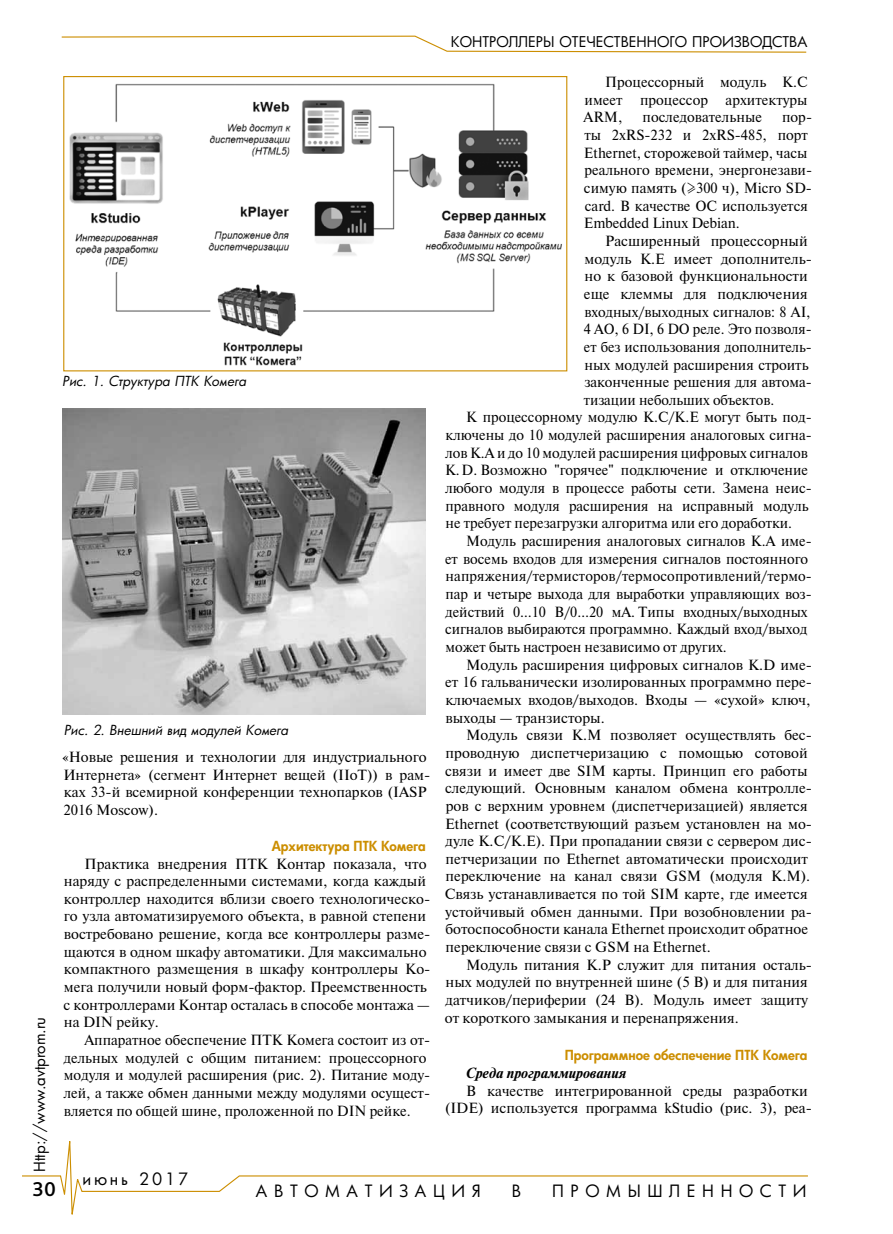
<style>
.page{position:relative;width:893px;height:1234px;background:#fff}
.page>*{position:absolute;margin:0;border:0;box-sizing:border-box;transform-origin:0 0}
.t1{font:500 21px "Bliss Pro";color:#000}
.t2{font:16.5px "Futura Cyr";letter-spacing:.4em;color:#000}
.t3{font:15px "Futura Cyr";color:#000}
.t4{font:14.7px/17.7px "Newton";color:#000}
.t5{font:14.7px "Newton";color:#000;scale:.96 1}
.t6{font:italic 700 14.7px "Newton";color:#000}
.t7{font:14.4px "Futura Cyr";color:#000}
.t8{font:italic 13.5px "Futura Cyr";color:#000}
.t9{font:800 13.5px "Futura Cyr";color:#cc8e00}
</style>
<div class="page">
<svg style="left:22px;top:1141px;width:786px;height:74px"></svg>
<svg style="left:61px;top:35px;width:746px;height:18px"></svg>
<img style="left:69px;top:83px;width:493px;height:283px">
<div style="left:63px;top:76px;width:504px;height:295px;border:1px solid #cc8e00"></div>
<img style="left:62px;top:408px;width:363px;height:306px">
<p class="t7" style="left:451px;top:33px;width:358px">Контроллеры отечественного производства</p>
<p class="t4" style="left:584px;top:73px;width:226px;text-align:justify;text-indent:22px">Процессорный модуль K.C имеет процессор архитектуры ARM,</p>
<p class="t4" style="left:584px;top:108px;width:230px;text-indent:198px">пор&shy;ты 2хRS-232 и 2хRS-485, порт<br>Ethernet, сторожевой таймер, часы реального времени, энергонезави&shy;симую память (≥300 ч), Micro SD&shy;card. В качестве ОС используется<br>Embedded Linux Debian.</p>
<p class="t4" style="left:605px;top:231px;width:204px">Расширенный процессорный</p>
<p class="t4" style="left:584px;top:249px;width:229px">модуль К.Е имеет дополнитель-</p>
<p class="t4" style="left:584px;top:267px;width:225px">но к базовой функциональности</p>
<p class="t4" style="left:584px;top:284px;width:225px">еще клеммы для подключения</p>
<p class="t4" style="left:584px;top:302px;width:228px">входных/выходных сигналов: 8 AI,</p>
<p class="t5" style="left:584px;top:318px;width:239px">4 AO, 6 DI, 6 DO реле. Это позволя-</p>
<p class="t5" style="left:584px;top:336px;width:239px">ет без использования дополнитель-</p>
<p class="t4" style="left:584px;top:355px;width:225px">ных модулей расширения строить</p>
<p class="t4" style="left:584px;top:373px;width:229px">законченные решения для автома-</p>
<p class="t5" style="left:584px;top:389px;width:200px">тизации небольших объектов.</p>
<p class="t4" style="left:466px;top:408px;width:347px">К процессорному модулю К.С/К.Е могут быть под-</p>
<p class="t4" style="left:446px;top:425px;width:368px">ключены до 10 модулей расширения аналоговых сигна-</p>
<p class="t4" style="left:445px;top:443px;width:364px">лов K.A и до 10 модулей расширения цифровых сигналов</p>
<p class="t4" style="left:445px;top:461px;width:365px">K.D. Возможно "горячее" подключение и отключение</p>
<p class="t4" style="left:445px;top:478px;width:368px">любого модуля в процессе работы сети. Замена неис-</p>
<p class="t4" style="left:446px;top:496px;width:364px">правного модуля расширения на исправный модуль</p>
<p class="t4" style="left:446px;top:514px;width:348px">не требует перезагрузки алгоритма или его доработки.</p>
<p class="t4" style="left:466px;top:531px;width:347px">Модуль расширения аналоговых сигналов K.A име-</p>
<p class="t4" style="left:445px;top:549px;width:365px">ет восемь входов для измерения сигналов постоянного</p>
<p class="t4" style="left:446px;top:567px;width:368px">напряжения/термисторов/термосопротивлений/термо-</p>
<p class="t4" style="left:446px;top:584px;width:368px">пар и четыре выхода для выработки управляющих воз-</p>
<p class="t4" style="left:445px;top:602px;width:364px">действий 0…10 В/0…20 мА. Типы входных/выходных</p>
<p class="t4" style="left:445px;top:619px;width:364px">сигналов выбираются программно. Каждый вход/выход</p>
<p class="t4" style="left:446px;top:637px;width:283px">может быть настроен независимо от других.</p>
<p class="t4" style="left:466px;top:655px;width:347px">Модуль расширения цифровых сигналов K.D име-</p>
<p class="t4" style="left:445px;top:672px;width:368px">ет 16 гальванически изолированных программно пере-</p>
<p class="t4" style="left:446px;top:690px;width:367px">ключаемых входов/выходов. Входы — «сухой» ключ,</p>
<p class="t4" style="left:446px;top:708px;width:161px">выходы — транзисторы.</p>
<p class="t4" style="left:466px;top:725px;width:347px">Модуль связи К.М позволяет осуществлять бес-</p>
<p class="t4" style="left:446px;top:743px;width:364px">проводную диспетчеризацию с помощью сотовой</p>
<p class="t4" style="left:445px;top:761px;width:364px">связи и имеет две SIM карты. Принцип его работы</p>
<p class="t4" style="left:445px;top:778px;width:368px">следующий. Основным каналом обмена контролле-</p>
<p class="t4" style="left:446px;top:796px;width:364px">ров с верхним уровнем (диспетчеризацией) является</p>
<p class="t4" style="left:445px;top:814px;width:369px">Ethernet (соответствующий разъем установлен на мо-</p>
<p class="t4" style="left:445px;top:831px;width:368px">дуле K.C/K.E). При пропадании связи с сервером дис-</p>
<p class="t4" style="left:446px;top:849px;width:364px">петчеризации по Ethernet автоматически происходит</p>
<p class="t4" style="left:446px;top:866px;width:366px">переключение на канал связи GSM (модуля К.М).</p>
<p class="t4" style="left:445px;top:884px;width:364px">Связь устанавливается по той SIM карте, где имеется</p>
<p class="t4" style="left:445px;top:902px;width:368px">устойчивый обмен данными. При возобновлении ра-</p>
<p class="t4" style="left:445px;top:919px;width:364px">ботоспособности канала Ethernet происходит обратное</p>
<p class="t4" style="left:446px;top:937px;width:267px">переключение связи с GSM на Ethernet.</p>
<p class="t4" style="left:466px;top:955px;width:347px">Модуль питания К.Р служит для питания осталь-</p>
<p class="t4" style="left:446px;top:972px;width:364px">ных модулей по внутренней шине (5 В) и для питания</p>
<p class="t4" style="left:445px;top:990px;width:364px">датчиков/периферии (24 В). Модуль имеет защиту</p>
<p class="t4" style="left:445px;top:1008px;width:295px">от короткого замыкания и перенапряжения.</p>
<p class="t9" style="left:565px;top:1046px;width:244px">Программное обеспечение ПТК Комега</p>
<p class="t6" style="left:466px;top:1063px;width:161px">Среда программирования</p>
<p class="t4" style="left:445px;top:1080px;width:368px;text-align:right">В качестве интегрированной среды разработки (IDE) используется программа kStudio (рис. 3), реа-</p>
<p class="t4" style="left:642px;top:108px;width:121px">последовательные</p>
<p class="t8" style="left:62px;top:373px;width:185px">Рис. 1. Структура ПТК Комега</p>
<p class="t8" style="left:64px;top:721px;width:226px">Рис. 2. Внешний вид модулей Комега</p>
<p class="t4" style="left:62px;top:747px;width:370px">«Новые решения и технологии для индустриального Интернета» (сегмент Интернет вещей (IIоТ)) в рам&shy;ках 33‑й всемирной конференции технопарков (IASP 2016 Moscow).</p>
<p class="t9" style="left:272px;top:837px;width:156px">Архитектура ПТК Комега</p>
<p class="t4" style="left:63px;top:853px;width:369px;text-indent:21px">Практика внедрения ПТК Контар показала, что наряду с распределенными системами, когда каждый контроллер находится вблизи своего технологическо&shy;го узла автоматизируемого объекта, в равной степени востребовано решение, когда все контроллеры разме&shy;щаются в одном шкафу автоматики. Для максимально компактного размещения в шкафу контроллеры Ко&shy;мега получили новый форм-фактор. Преемственность с контроллерами Контар осталась в способе монтажа — на DIN рейку.</p>
<p class="t4" style="left:64px;top:1030px;width:368px;text-indent:21px">Аппаратное обеспечение ПТК Комега состоит из от&shy;дельных модулей с общим питанием: процессорного модуля и модулей расширения (рис. 2). Питание моду&shy;лей, а также обмен данными между модулями осущест&shy;вляется по общей шине, проложенной по DIN рейке.</p>
<p class="t3" style="left:30px;top:1171px;width:157px;rotate:-90deg">Http://www.avtprom.ru</p>
<h1 class="t1" style="left:33px;top:1175px;width:25px">30</h1>
<p class="t2" style="left:256px;top:1180px;width:226px">АВТОМАТИЗАЦИЯ</p>
<p class="t2" style="left:512px;top:1180px;width:11px">В</p>
<p class="t2" style="left:552px;top:1180px;width:256px">ПРОМЫШЛЕННОСТИ</p>
<p class="t2" style="left:82px;top:1168px;width:107px">июнь 2017</p>
</div>
